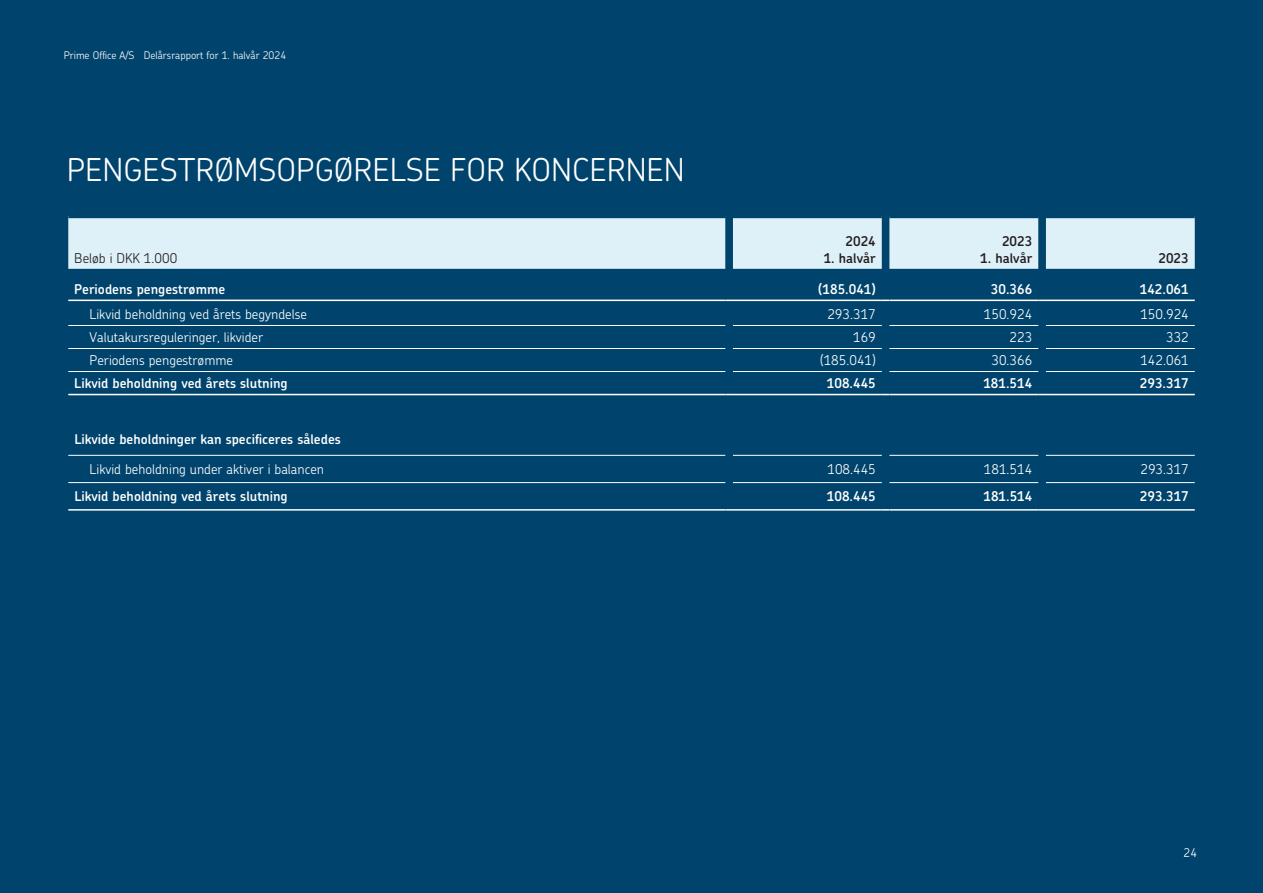
<style>
.page{position:relative;width:1263px;height:893px;background:#00446d}
.page>*{position:absolute;margin:0;border:0;box-sizing:border-box;transform-origin:0 0}
.t1{font:300 31.5px "Chevin";color:#fff}
.t2{font:300 13.5px "Chevin";color:#fff}
.t3{font:600 13.5px "Chevin";color:#fff}
.t4{font:600 13.5px "Chevin";color:#231f20}
.t5{font:300 13.5px "Chevin";color:#231f20}
.t6{font:300 12px "Chevin";color:#fff}
.t7{font:300 10.5px "Chevin";color:#fff}
</style>
<div class="page">
<div style="left:68px;top:218px;width:1127px;height:51px;background:#def0f8"></div>
<hr style="left:68px;top:300px;width:657px;height:1px;background:#fff">
<hr style="left:733px;top:300px;width:149px;height:1px;background:#fff">
<hr style="left:889px;top:300px;width:149px;height:1px;background:#fff">
<hr style="left:1046px;top:300px;width:149px;height:1px;background:#fff">
<hr style="left:68px;top:394px;width:657px;height:1px;background:#fff">
<hr style="left:733px;top:394px;width:149px;height:1px;background:#fff">
<hr style="left:889px;top:394px;width:149px;height:1px;background:#fff">
<hr style="left:1046px;top:394px;width:149px;height:1px;background:#fff">
<hr style="left:68px;top:509px;width:657px;height:2px;background:#fff">
<svg style="left:725px;top:509px;width:8px;height:2px"></svg>
<hr style="left:733px;top:509px;width:149px;height:2px;background:#fff">
<hr style="left:889px;top:509px;width:149px;height:2px;background:#fff">
<svg style="left:1038px;top:509px;width:8px;height:2px"></svg>
<hr style="left:1046px;top:509px;width:149px;height:2px;background:#fff">
<hr style="left:68px;top:325px;width:657px;height:1px;background:#fff">
<hr style="left:68px;top:348px;width:657px;height:1px;background:#fff">
<hr style="left:68px;top:371px;width:657px;height:1px;background:#fff">
<hr style="left:68px;top:455px;width:657px;height:1px;background:#fff">
<hr style="left:68px;top:482px;width:657px;height:1px;background:#fff">
<hr style="left:733px;top:325px;width:149px;height:1px;background:#fff">
<hr style="left:1046px;top:325px;width:149px;height:1px;background:#fff">
<hr style="left:733px;top:348px;width:149px;height:1px;background:#fff">
<hr style="left:1046px;top:348px;width:149px;height:1px;background:#fff">
<hr style="left:733px;top:371px;width:149px;height:1px;background:#fff">
<hr style="left:1046px;top:371px;width:149px;height:1px;background:#fff">
<hr style="left:733px;top:455px;width:149px;height:1px;background:#fff">
<hr style="left:1046px;top:455px;width:149px;height:1px;background:#fff">
<hr style="left:733px;top:482px;width:149px;height:1px;background:#fff">
<hr style="left:1046px;top:482px;width:149px;height:1px;background:#fff">
<hr style="left:889px;top:325px;width:149px;height:1px;background:#fff">
<hr style="left:889px;top:348px;width:149px;height:1px;background:#fff">
<hr style="left:889px;top:371px;width:149px;height:1px;background:#fff">
<hr style="left:889px;top:455px;width:149px;height:1px;background:#fff">
<hr style="left:889px;top:482px;width:149px;height:1px;background:#fff">
<svg style="left:882px;top:509px;width:7px;height:2px"></svg>
<p class="t7" style="left:64px;top:49px;width:224px">Prime Office A/S Delårsrapport for 1. halvår 2024</p>
<h1 class="t1" style="left:67px;top:150px;width:620px">PENGESTRØMSOPGØRELSE FOR KONCERNEN</h1>
<p class="t5" style="left:74px;top:249px;width:104px">Beløb i DKK 1.000</p>
<p class="t4" style="left:845px;top:233px;width:32px">2024</p>
<p class="t4" style="left:824px;top:249px;width:54px">1. halvår</p>
<p class="t4" style="left:1002px;top:233px;width:32px">2023</p>
<p class="t4" style="left:980px;top:249px;width:54px">1. halvår</p>
<p class="t4" style="left:1158px;top:249px;width:32px">2023</p>
<p class="t3" style="left:74px;top:280px;width:152px">Periodens pengestrømme</p>
<p class="t3" style="left:818px;top:280px;width:59px">(185.041)</p>
<p class="t3" style="left:991px;top:280px;width:43px">30.366</p>
<p class="t3" style="left:1140px;top:280px;width:50px">142.061</p>
<p class="t2" style="left:90px;top:306px;width:219px">Likvid beholdning ved årets begyndelse</p>
<p class="t2" style="left:827px;top:306px;width:50px">293.317</p>
<p class="t2" style="left:984px;top:306px;width:50px">150.924</p>
<p class="t2" style="left:1140px;top:306px;width:50px">150.924</p>
<p class="t2" style="left:90px;top:329px;width:175px">Valutakursreguleringer, likvider</p>
<p class="t2" style="left:853px;top:329px;width:24px">169</p>
<p class="t2" style="left:1009px;top:329px;width:24px">223</p>
<p class="t2" style="left:1166px;top:329px;width:24px">332</p>
<p class="t2" style="left:90px;top:352px;width:145px">Periodens pengestrømme</p>
<p class="t2" style="left:820px;top:352px;width:57px">(185.041)</p>
<p class="t2" style="left:991px;top:352px;width:42px">30.366</p>
<p class="t2" style="left:1140px;top:352px;width:50px">142.061</p>
<p class="t3" style="left:74px;top:374px;width:215px">Likvid beholdning ved årets slutning</p>
<p class="t3" style="left:827px;top:374px;width:50px">108.445</p>
<p class="t3" style="left:983px;top:374px;width:50px">181.514</p>
<p class="t3" style="left:1140px;top:374px;width:50px">293.317</p>
<p class="t3" style="left:74px;top:430px;width:268px">Likvide beholdninger kan specificeres således</p>
<p class="t2" style="left:90px;top:460px;width:236px">Likvid beholdning under aktiver i balancen</p>
<p class="t2" style="left:827px;top:460px;width:50px">108.445</p>
<p class="t2" style="left:984px;top:460px;width:50px">181.514</p>
<p class="t2" style="left:1140px;top:460px;width:50px">293.317</p>
<p class="t3" style="left:74px;top:488px;width:215px">Likvid beholdning ved årets slutning</p>
<p class="t3" style="left:827px;top:488px;width:50px">108.445</p>
<p class="t3" style="left:983px;top:488px;width:50px">181.514</p>
<p class="t3" style="left:1140px;top:488px;width:50px">293.317</p>
<p class="t6" style="left:1183px;top:845px;width:15px">24</p>
</div>
